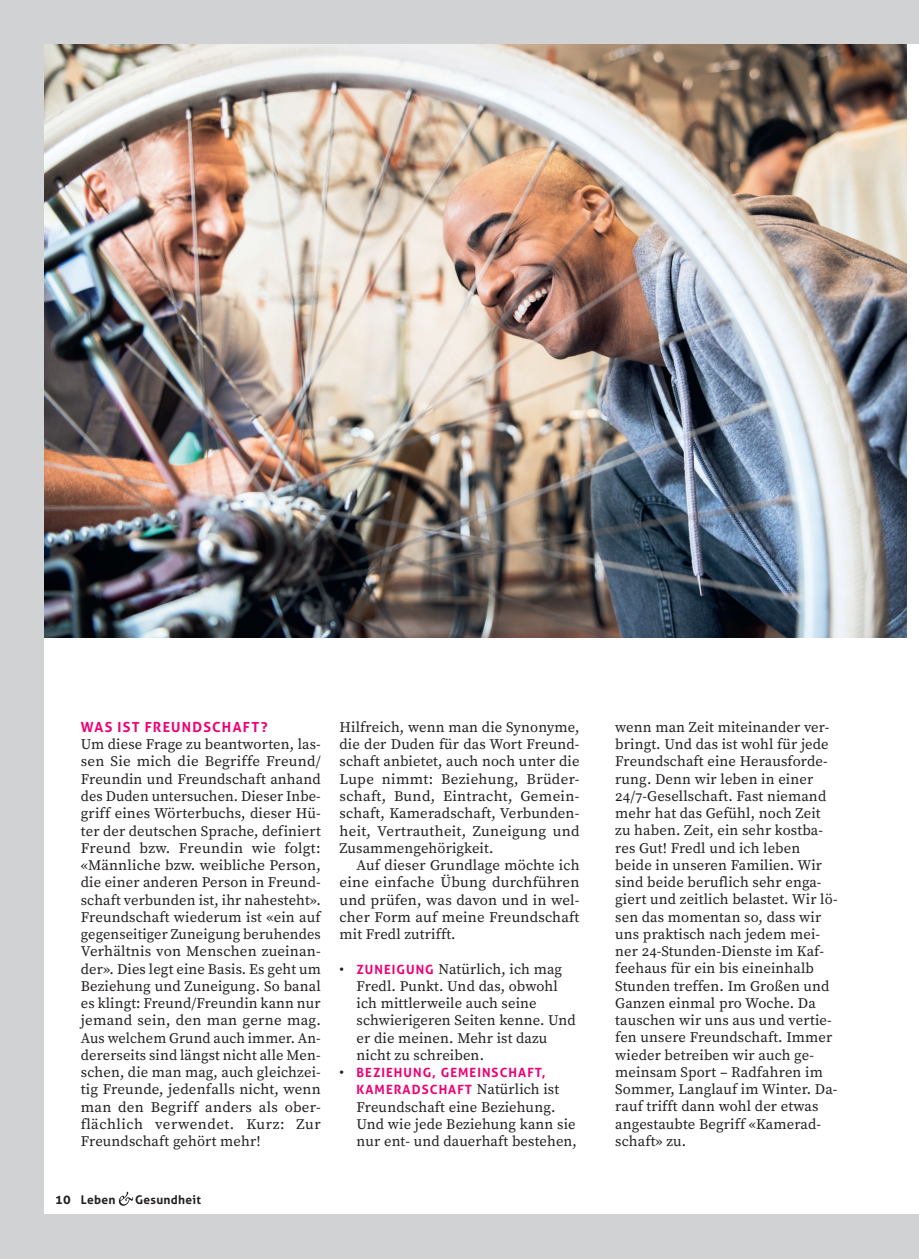
<style>
.page{position:relative;width:919px;height:1259px;background:#fff}
.page>*{position:absolute;margin:0;border:0;box-sizing:border-box;transform-origin:0 0}
.t1{font:14.7px/17.2px "Source Serif Pro";letter-spacing:.01em;color:#231f20;text-align:justify}
.t2{font:700 13.95px "Aller";letter-spacing:.09em;color:#ed0277}
.t3{font:700 12.75px/17.2px "Aller";letter-spacing:.08em;color:#ed0277}
.t4{font:700 12px "Aller";letter-spacing:.025em;color:#231f20}
.s1{font-size:12.75px}
.s2{font-family:"Aller";font-weight:700;font-size:12.75px;color:#ed0277}
.s3{font-family:"Source Serif Pro";font-weight:400;font-size:14.7px;color:#231f20}
</style>
<div class="page">
<div style="left:0;top:0;width:918px;height:1258px;background:#d1d2d4"></div>
<div style="left:45px;top:45px;width:873px;height:1169px;background:#fff"></div>
<img style="left:45px;top:45px;width:861px;height:592px">
<svg style="left:119px;top:1191px;width:14px;height:14px"></svg>
<p class="t2" style="left:81px;top:718px;width:188px">WAS IST FREUNDSCHAFT?</p>
<p class="t1" style="left:81px;top:735px;width:241px">Um diese Frage zu beantworten, las&shy;sen Sie mich die Begriffe Freund/ Freundin und Freundschaft anhand des Duden untersuchen. Dieser Inbe&shy;griff eines Wörterbuchs, dieser Hü&shy;ter der deutschen Sprache, definiert Freund bzw. Freundin wie folgt: «Männliche bzw. weibliche Person, die einer anderen Person in Freund&shy;schaft verbunden ist, ihr nahesteht».<br>Freundschaft wiederum ist «ein auf gegenseitiger Zuneigung beruhendes Verhältnis von Menschen zueinan&shy;der». Dies legt eine Basis. Es geht um Beziehung und Zuneigung. So banal es klingt: Freund/Freundin kann nur jemand sein, den man gerne mag.<br>Aus welchem Grund auch immer. An&shy;dererseits sind längst nicht alle Men&shy;schen, die man mag, auch gleichzei&shy;tig Freunde, jedenfalls nicht, wenn man den Begriff anders als ober&shy;flächlich verwendet. Kurz: Zur Freundschaft gehört mehr!</p>
<p class="t4" style="left:55px;top:1192px;width:62px"><span class="s1">10</span> Leben</p>
<p class="t4" style="left:135px;top:1192px;width:67px">Gesundheit</p>
<p class="t1" style="left:339px;top:718px;width:241px">Hilfreich, wenn man die Synonyme, die der Duden für das Wort Freund&shy;schaft anbietet, auch noch unter die Lupe nimmt: Beziehung, Brüder&shy;schaft, Bund, Eintracht, Gemein&shy;schaft, Kameradschaft, Verbunden&shy;heit, Vertrautheit, Zuneigung und Zusammengehörigkeit.</p>
<p class="t1" style="left:339px;top:856px;width:241px;text-indent:17px">Auf dieser Grundlage möchte ich eine einfache Übung durchführen und prüfen, was davon und in wel&shy;cher Form auf meine Freundschaft mit Fredl zutrifft.</p>
<p class="t1" style="left:356px;top:960px;width:221px;text-align:left;text-indent:-17px">• <span class="s2">ZUNEIGUNG</span> Natürlich, ich mag<br>Fredl. Punkt. Und das, obwohl ich mittlerweile auch seine schwierigeren Seiten kenne. Und er die meinen. Mehr ist dazu nicht zu schreiben.</p>
<p class="t3" style="left:356px;top:1063px;width:204px;text-indent:-17px"><span class="s3">•</span> BEZIEHUNG, GEMEINSCHAFT,<br>KAMERADSCHAFT <span class="s3">Natürlich ist</span></p>
<p class="t1" style="left:356px;top:1098px;width:222px;text-align:left">Freundschaft eine Beziehung.<br>Und wie jede Beziehung kann sie nur ent- und dauerhaft bestehen,</p>
<p class="t1" style="left:615px;top:718px;width:224px;text-align:left">wenn man Zeit miteinander ver&shy;bringt. Und das ist wohl für jede<br>Freundschaft eine Herausforde&shy;rung. Denn wir leben in einer<br>24/7-Gesellschaft. Fast niemand mehr hat das Gefühl, noch Zeit zu haben. Zeit, ein sehr kostba&shy;res Gut! Fredl und ich leben beide in unseren Familien. Wir sind beide beruflich sehr enga&shy;giert und zeitlich belastet. Wir lö&shy;sen das momentan so, dass wir uns praktisch nach jedem mei&shy;ner 24-Stunden-Dienste im Kaf&shy;feehaus für ein bis eineinhalb<br>Stunden treffen. Im Großen und<br>Ganzen einmal pro Woche. Da tauschen wir uns aus und vertie&shy;fen unsere Freundschaft. Immer wieder betreiben wir auch ge&shy;meinsam Sport – Radfahren im<br>Sommer, Langlauf im Winter. Da&shy;rauf trifft dann wohl der etwas angestaubte Begriff «Kamerad&shy;schaft» zu.</p>
</div>
